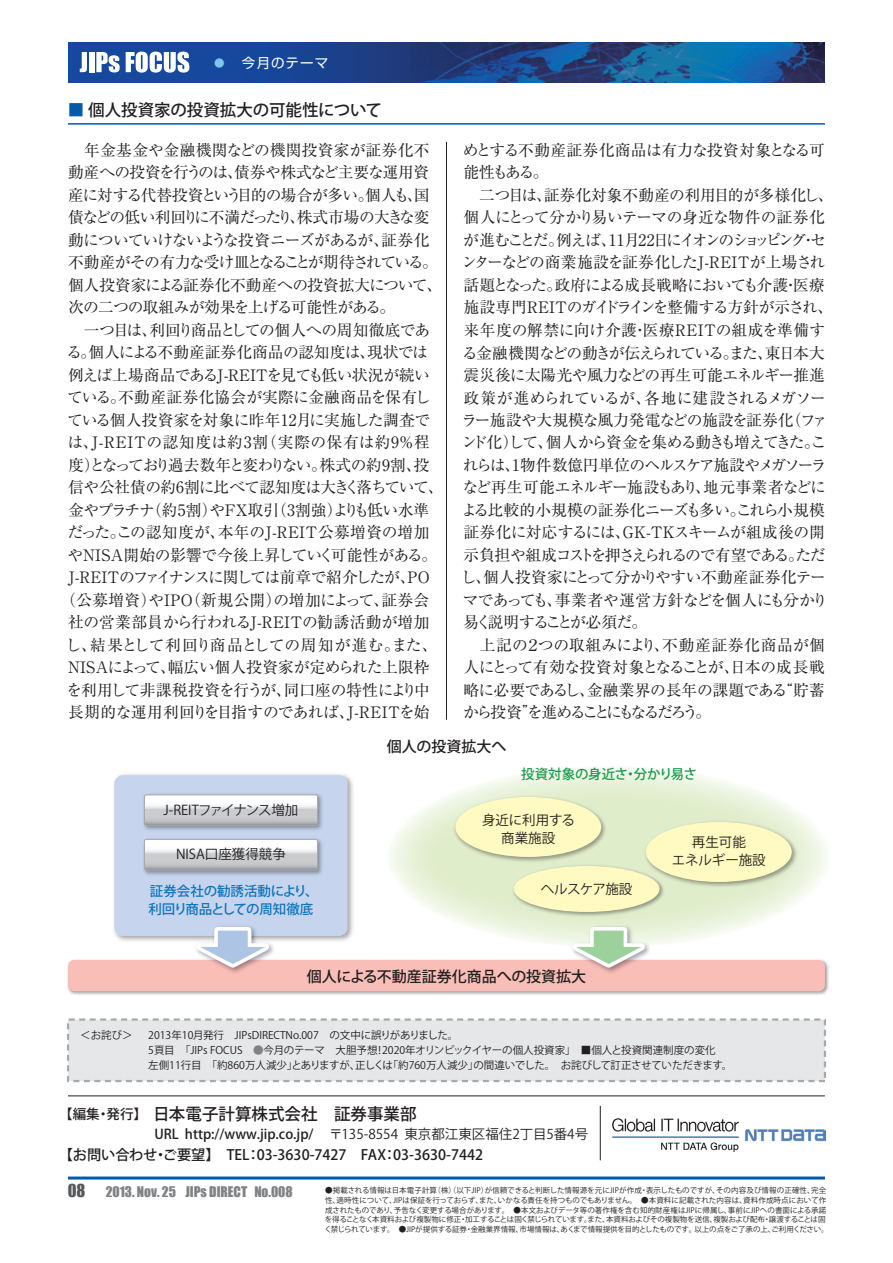
<style>
.page{position:relative;width:893px;height:1263px;background:#fff}
.page>*{position:absolute;margin:0;border:0;box-sizing:border-box;transform-origin:0 0}
.t1{font:500 16.5px "Koz Go Pro";color:#231f20}
.t2{font:15.75px/22.5px "Ryumin Pro";letter-spacing:-.035em;color:#231f20}
.t3{font:15.75px "Ryumin Pro";letter-spacing:-.07em;color:#231f20}
.t4{font:15.75px "Ryumin Pro";letter-spacing:.025em;color:#231f20}
.t5{font:15.75px "Ryumin Pro";letter-spacing:-.005em;color:#231f20}
.t6{font:15.75px "Ryumin Pro";letter-spacing:-.01em;color:#231f20}
.t7{font:15.75px "Ryumin Pro";letter-spacing:.02em;color:#231f20}
.t8{font:15.75px "Ryumin Pro";letter-spacing:.055em;color:#231f20}
.t9{font:15.75px "Ryumin Pro";letter-spacing:-.085em;color:#231f20}
.t10{font:15.75px "Ryumin Pro";letter-spacing:-.08em;color:#231f20}
.t11{font:15.75px "Ryumin Pro";letter-spacing:.005em;color:#231f20}
.t12{font:15.75px "Ryumin Pro";letter-spacing:-.055em;color:#231f20}
.t13{font:15.75px "Ryumin Pro";color:#231f20}
.t14{font:500 15px "Koz Go Pro";color:#231f20}
.t15{font:500 14.25px "Koz Go Pro";color:#231f20}
.t16{font:500 13.5px "Koz Go Pro";color:#231f20}
.t17{font:13.5px/18px "Koz Go Pro";color:#231f20;text-align:center}
.t18{font:13.5px "Impact";color:#808285}
.t19{font:500 13.5px/18px "Koz Go Pro";letter-spacing:-.01em;color:#1074bc}
.t20{font:500 13.5px "Koz Go Pro";letter-spacing:-.01em;color:#199c4e}
.t21{font:13.5px "Koz Go Pro";letter-spacing:-.05em;color:#231f20}
.t22{font:13.5px "Shin Go Pro";letter-spacing:.07em;color:#fff}
.t23{font:13.5px "Koz Go Pro";letter-spacing:-.045em;color:#231f20}
.t24{font:10.5px/15px "Koz Go Pro";color:#231f20}
.t25{font:7.5px/9.8px "Koz Go Pro";color:#231f20}
.s1{font-size:10.5px;color:#81c4ec}
.s2{font-size:10.5px}
.s3{font-weight:700;color:#015aaa}
.s4{color:#808285}
.s5{font-size:13.5px}
.s6{font-weight:400}
.s7{font-size:16.5px;color:#57585a}
</style>
<div class="page">
<img style="left:68px;top:43px;width:757px;height:39px">
<hr style="left:68px;top:1176px;width:757px;height:3px;background:#015aaa">
<svg style="left:80px;top:52px;width:7px;height:20px"></svg>
<div style="left:89px;top:52px;width:5px;height:20px;background:#fff"></div>
<svg style="left:96px;top:52px;width:24px;height:20px"></svg>
<svg style="left:126px;top:52px;width:63px;height:21px"></svg>
<img style="left:612px;top:1119px;width:213px;height:33px">
<hr style="left:446px;top:142px;width:1px;height:578px;background:#231f20">
<hr style="left:68px;top:123px;width:757px;height:2px;background:#015aaa">
<hr style="left:600px;top:1106px;width:1px;height:54px;background:#231f20">
<hr style="left:68px;top:1095px;width:757px;height:1px;background:#231f20">
<svg style="left:388px;top:766px;width:442px;height:182px;background:#e9f2db"></svg>
<img style="left:114px;top:774px;width:239px;height:167px">
<div style="left:114px;top:775px;width:234px;height:161px;background:#c6d5ed;border-radius:9px"></div>
<img style="left:67px;top:959px;width:762px;height:36px">
<div style="left:68px;top:960px;width:757px;height:31px;background:#f9beb7;border-radius:6px"></div>
<div style="left:67px;top:1018px;width:759px;height:64px;background:#e6e7e9;border:2px dashed #a8a9ad"></div>
<img style="left:452px;top:793px;width:157px;height:71px">
<div style="left:455px;top:797px;width:146px;height:60px;background:#fffac1;border-radius:50%"></div>
<img style="left:642px;top:818px;width:157px;height:71px">
<div style="left:646px;top:822px;width:146px;height:60px;background:#fffac1;border-radius:50%"></div>
<img style="left:510px;top:863px;width:156px;height:55px">
<div style="left:514px;top:866px;width:145px;height:46px;background:#fffac1;border-radius:50%"></div>
<svg style="left:546px;top:923px;width:125px;height:49px"></svg>
<svg style="left:170px;top:926px;width:125px;height:46px"></svg>
<img style="left:143px;top:794px;width:179px;height:81px">
<svg style="left:146px;top:796px;width:170px;height:28px;background:#dcdcde"></svg>
<div style="left:144px;top:794px;width:174px;height:32px;border:1px solid #a8a9ad;border-radius:2px"></div>
<svg style="left:144px;top:839px;width:172px;height:31px;background:#dcddde"></svg>
<div style="left:144px;top:839px;width:174px;height:31px;border:1px solid #a8a9ad;border-radius:2px"></div>
<p class="t22" style="left:214px;top:52px;width:116px"><span class="s1">●</span><span class="s2">　</span> 今月のテーマ</p>
<p class="t1" style="left:68px;top:99px;width:315px"><span class="s3">■</span> 個人投資家の投資拡大の可能性について</p>
<p class="t7" style="left:84px;top:137px;width:347px">年金基金や金融機関などの機関投資家が証券化不</p>
<p class="t2" style="left:68px;top:160px;width:363px">動産への投資を行うのは、債券や株式など主要な運用資</p>
<p class="t2" style="left:68px;top:183px;width:363px">産に対する代替投資という目的の場合が多い。個人も、国</p>
<p class="t3" style="left:68px;top:205px;width:363px">債などの低い利回りに不満だったり、株式市場の大きな変</p>
<p class="t12" style="left:68px;top:227px;width:363px">動についていけないような投資ニーズがあるが、証券化</p>
<p class="t10" style="left:68px;top:250px;width:371px">不動産がその有力な受け皿となることが期待されている。</p>
<p class="t5" style="left:68px;top:272px;width:376px">個人投資家による証券化不動産への投資拡大について、</p>
<p class="t2" style="left:68px;top:295px;width:329px">次の二つの取組みが効果を上げる可能性がある。</p>
<p class="t2" style="left:68px;top:318px;width:363px">　一つ目は、利回り商品としての個人への周知徹底であ</p>
<p class="t13" style="left:67px;top:340px;width:363px">る。個人による不動産証券化商品の認知度は、現状では</p>
<p class="t2" style="left:68px;top:363px;width:363px">例えば上場商品であるJ-REITを見ても低い状況が続い</p>
<p class="t7" style="left:67px;top:385px;width:365px">ている。不動産証券化協会が実際に金融商品を保有し</p>
<p class="t2" style="left:67px;top:408px;width:364px">ている個人投資家を対象に昨年12月に実施した調査で</p>
<p class="t8" style="left:67px;top:430px;width:364px">は、J-REITの認知度は約3割（実際の保有は約9％程</p>
<p class="t9" style="left:68px;top:453px;width:363px">度）となっており過去数年と変わりない。株式の約9割、投</p>
<p class="t2" style="left:68px;top:475px;width:377px">信や公社債の約6割に比べて認知度は大きく落ちていて、</p>
<p class="t2" style="left:68px;top:498px;width:363px">金やプラチナ（約5割）やFX取引（3割強）よりも低い水準</p>
<p class="t4" style="left:67px;top:520px;width:364px">だった。この認知度が、本年のJ-REIT公募増資の増加</p>
<p class="t6" style="left:68px;top:543px;width:371px">やNISA開始の影響で今後上昇していく可能性がある。</p>
<p class="t3" style="left:68px;top:565px;width:363px">J-REITのファイナンスに関しては前章で紹介したが、PO</p>
<p class="t4" style="left:60px;top:588px;width:371px">（公募増資）やIPO（新規公開）の増加によって、証券会</p>
<p class="t11" style="left:68px;top:610px;width:363px">社の営業部員から行われるJ-REITの勧誘活動が増加</p>
<p class="t6" style="left:66px;top:633px;width:374px">し、結果として利回り商品としての周知が進む。また、</p>
<p class="t5" style="left:68px;top:655px;width:363px">NISAによって、幅広い個人投資家が定められた上限枠</p>
<p class="t2" style="left:66px;top:678px;width:365px">を利用して非課税投資を行うが、同口座の特性により中</p>
<p class="t2" style="left:68px;top:700px;width:363px">長期的な運用利回りを目指すのであれば、J-REITを始</p>
<p class="t2" style="left:461px;top:138px;width:374px">めとする不動産証券化商品は有力な投資対象となる可能性もある。<br>　二つ目は、証券化対象不動産の利用目的が多様化し、個人にとって分かり易いテーマの身近な物件の証券化が進むことだ。例えば、1 1月22日にイオンのショッピング・センターなどの商業施設を証券化したJ-REITが上場され話題となった。政府による成長戦略においても介護・医療施設専門REITのガイドラインを整備する方針が示され、来年度の解禁に向け介護・医療REITの組成を準備する金融機関などの動きが伝えられている。また、東日本大震災後に太陽光や風力などの再生可能エネルギー推進政策が進められているが、各地に建設されるメガソーラー施設や大規模な風力発電などの施設を証券化（ファンド化）して、個人から資金を集める動きも増えてきた。これらは、1物件数億円単位のヘルスケア施設やメガソーラなど再生可能エネルギー施設もあり、地元事業者などによる比較的小規模の証券化ニーズも多い。これら小規模証券化に対応するには、GK-TKスキームが組成後の開示負担や組成コストを押さえられるので有望である。ただし、個人投資家にとって分かりやすい不動産証券化テーマであっても、事業者や運営方針などを個人にも分かり易く説明することが必須だ。<br>　上記の２つの取組みにより、不動産証券化商品が個人にとって有効な投資対象となることが、日本の成長戦略に必要であるし、金融業界の長年の課題である“貯蓄から投資”を進めることにもなるだろう。</p>
<p class="t21" style="left:163px;top:801px;width:136px">J-REITファイナンス増加</p>
<p class="t17" style="left:176px;top:845px;width:111px">NISA口座獲得競争</p>
<p class="t19" style="left:148px;top:882px;width:172px">証券会社の勧誘活動により、利回り商品としての周知徹底</p>
<p class="t14" style="left:387px;top:737px;width:121px">個人の投資拡大へ</p>
<p class="t20" style="left:521px;top:765px;width:177px">投資対象の身近さ・分かり易さ</p>
<p class="t17" style="left:482px;top:811px;width:95px">身近に利用する商業施設</p>
<p class="t23" style="left:541px;top:880px;width:93px">ヘルスケア施設</p>
<p class="t17" style="left:672px;top:833px;width:95px">再生可能<br>エネルギー施設</p>
<p class="t14" style="left:307px;top:966px;width:281px">個人による不動産証券化商品への投資拡大</p>
<p class="t24" style="left:80px;top:1028px;width:54px">＜お詫び＞</p>
<p class="t24" style="left:148px;top:1028px;width:591px">2013年10月発行　JIPsDIRECTNo.007　の文中に誤りがありました。<br>5頁目　「JIPs FOCUS　<span class="s4">●</span>今月のテーマ　大胆予想！2020年オリンピックイヤーの個人投資家」　■個人と投資関連制度の変化<br>左側11行目　「約860万人減少」とありますが、正しくは「約760万人減少」の間違いでした。　お詫びして訂正させていただきます。　</p>
<p class="t1" style="left:59px;top:1103px;width:359px"><span class="s5">【編集・発行】　</span>日本電子計算株式会社　証券事業部</p>
<p class="t16" style="left:155px;top:1125px;width:435px">URL http://www.jip.co.jp/　 <span class="s6">〒135-8554 東京都江東区福住2丁目5番4号</span></p>
<p class="t15" style="left:59px;top:1145px;width:426px">【お問い合わせ・ご要望】　TEL：03-3630-7427　FAX：03-3630-7442</p>
<p class="t18" style="left:68px;top:1181px;width:226px"><span class="s7">08</span> 2013. Nov. 25 JIPs DIRECT No.008</p>
<p class="t25" style="left:324px;top:1186px;width:506px">●掲載される情報は日本電子計算（株）（以下JIP）が信頼できると判断した情報源を元にJIPが作成・表示したものですが、その内容及び情報の正確性、完全性、適時性について、JIPは保証を行っておらず、また、いかなる責任を持つものでもありません。　●本資料に記載された内容は、資料作成時点において作成されたものであり、予告なく変更する場合があります。　●本文およびデータ等の著作権を含む知的財産権はJIPに帰属し、事前にJIPへの書面による承諾を得ることなく本資料および複製物に修正・加工することは固く禁じられています。また、本資料およびその複製物を送信、複製および配布・譲渡することは固く禁じられています。　●JIPが提供する証券・金融業界情報、市場情報は、あくまで情報提供を目的としたものです。以上の点をご了承の上、ご利用ください。</p>
</div>
